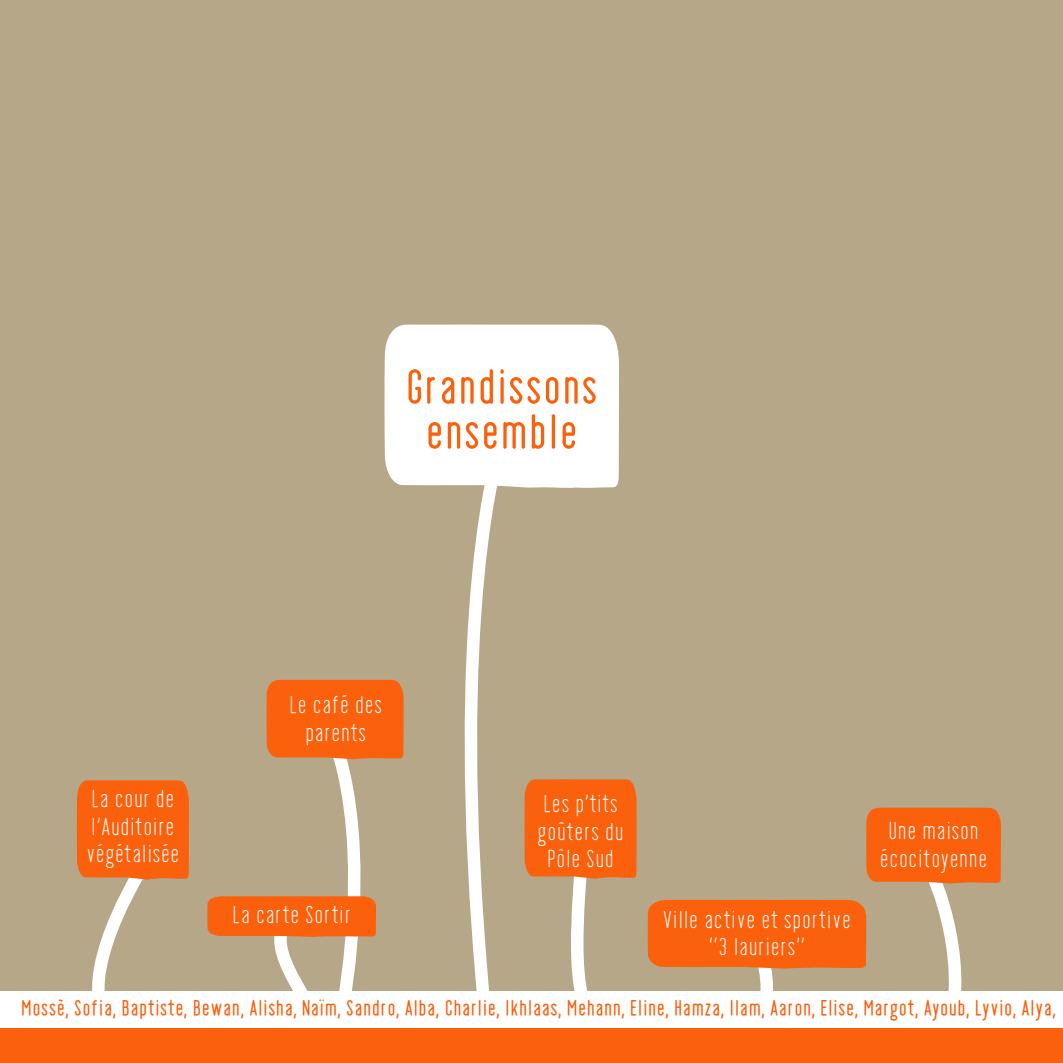
<style>
.page{position:relative;width:1063px;height:1063px;background:#b5a787}
.page>*{position:absolute;margin:0;border:0;box-sizing:border-box;transform-origin:0 0}
.t1{font:52.5px/45px "Playtime";letter-spacing:.02em;color:#fb600d;text-align:center}
.t2{font:300 27.5px/27.5px "Playtime";color:#fff;text-align:center}
.t3{font:23.75px "Playtime";letter-spacing:.02em;color:#fb600d}
</style>
<div class="page">
<svg style="left:76px;top:780px;width:113px;height:211px"></svg>
<svg style="left:207px;top:324px;width:430px;height:667px"></svg>
<div style="left:0;top:1028px;width:1063px;height:35px;background:#fb600d"></div>
<div style="left:0;top:991px;width:1063px;height:37px;background:#fff"></div>
<svg style="left:648px;top:808px;width:353px;height:220px"></svg>
<h1 class="t1" style="left:406px;top:364px;width:192px">Grandissons ensemble</h1>
<p class="t2" style="left:86px;top:785px;width:95px;text-align:left">La cour de l’Auditoire végétalisée</p>
<p class="t2" style="left:289px;top:691px;width:95px">Le café des parents</p>
<p class="t2" style="left:537px;top:790px;width:88px">Les p’tits goûters du<br>Pôle Sud</p>
<p class="t2" style="left:232px;top:901px;width:120px">La carte Sortir</p>
<p class="t2" style="left:663px;top:905px;width:190px">Ville active et sportive ‘‘3 lauriers’’</p>
<p class="t2" style="left:880px;top:817px;width:110px">Une maison écocitoyenne</p>
<p class="t3" style="left:21px;top:994px;width:1036px">Mossè, Sofia, Baptiste, Bewan, Alisha, Naïm, Sandro, Alba, Charlie, Ikhlaas, Mehann, Eline, Hamza, Ilam, Aaron, Elise, Margot, Ayoub, Lyvio, Alya,</p>
</div>
